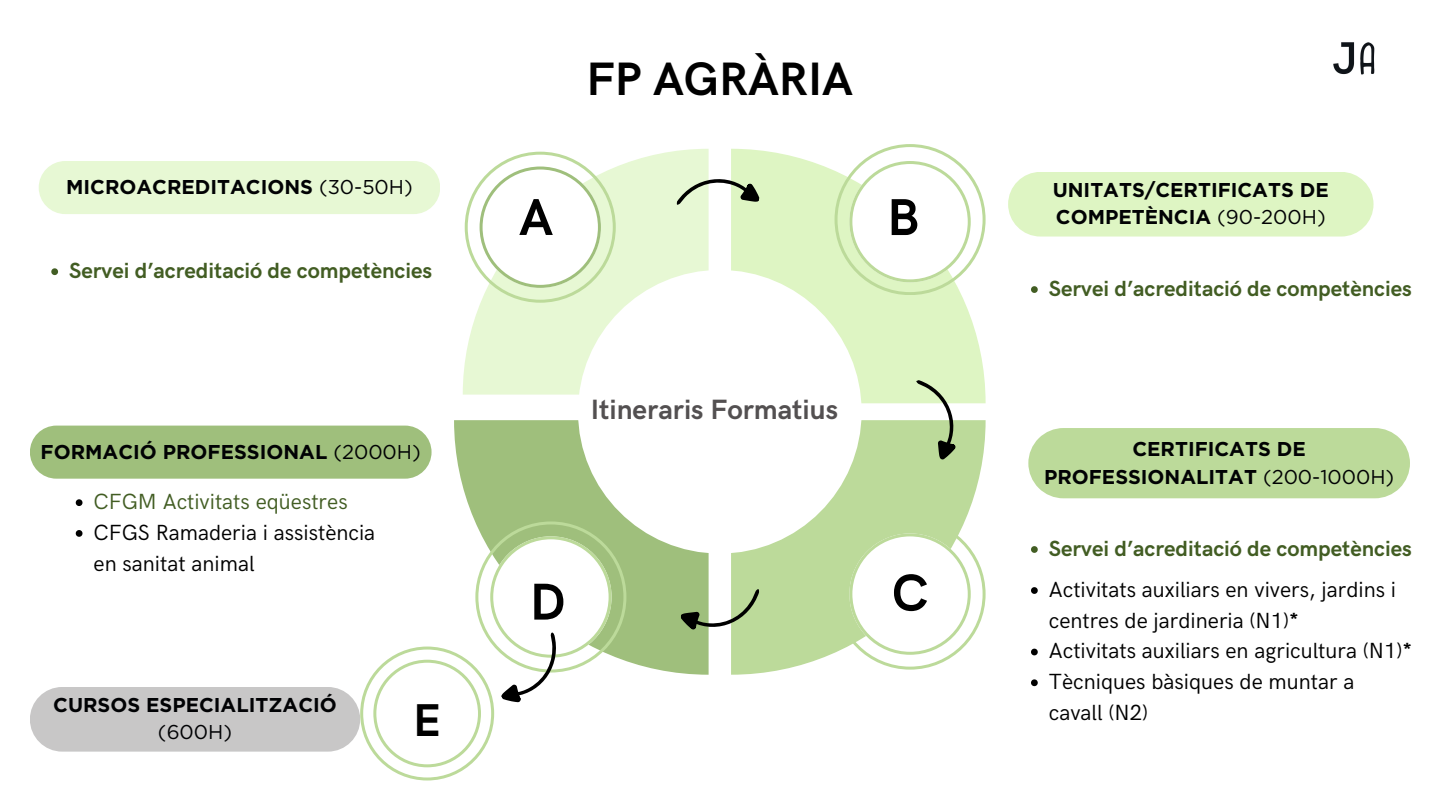
<style>
.page{position:relative;width:1440px;height:810px;background:#fff}
.page>*{position:absolute;margin:0;border:0;box-sizing:border-box;transform-origin:0 0}
.t1{font:700 52px "HK Grotesk";color:#000}
.t2{font:700 47px "HK Grotesk";color:#000}
.t3{font:700 46.1px "HK Grotesk";color:#000}
.t4{font:700 28px "HK Grotesk";color:#535051}
.t5{font:22px/30.8px "HK Grotesk";color:#000}
.t6{font:700 22px "HK Grotesk";color:#425d23}
.t7{font:22px "HK Grotesk";color:#425d23}
.t8{font:700 20px/27.8px "Gotham";color:#010204;text-align:center}
.s1{font-weight:400}
.s2{font-weight:700}
</style>
<div class="page">
<svg style="left:463px;top:149px;width:246px;height:246px;background:#e8f8d7"></svg>
<svg style="left:731px;top:420px;width:255px;height:255px;background:#c2dda3"></svg>
<div style="left:731px;top:149px;width:255px;height:254px;background:#def5c3"></div>
<div style="left:454px;top:420px;width:254px;height:255px;background:#9fbf7c"></div>
<div style="left:39px;top:161px;width:401px;height:53px;background:#e7f8d4;border-radius:27px"></div>
<div style="left:1008px;top:172px;width:365px;height:65px;background:#def5c3;border-radius:32px"></div>
<div style="left:30px;top:426px;width:402px;height:53px;background:#9fbf7c;border-radius:27px"></div>
<div style="left:1028px;top:428px;width:382px;height:70px;background:#bcda9a"></div>
<svg style="left:465px;top:152px;width:150px;height:150px"></svg>
<div style="left:578px;top:270px;width:284px;height:284px;background:#fff;border-radius:50%"></div>
<svg style="left:835px;top:519px;width:150px;height:150px"></svg>
<svg style="left:835px;top:144px;width:150px;height:151px"></svg>
<svg style="left:676px;top:161px;width:87px;height:63px"></svg>
<svg style="left:76px;top:499px;width:6px;height:7px"></svg>
<svg style="left:76px;top:530px;width:6px;height:7px"></svg>
<svg style="left:1031px;top:587px;width:7px;height:7px"></svg>
<svg style="left:1031px;top:649px;width:7px;height:6px"></svg>
<svg style="left:1031px;top:679px;width:7px;height:7px"></svg>
<svg style="left:916px;top:380px;width:45px;height:79px"></svg>
<svg style="left:680px;top:589px;width:80px;height:46px"></svg>
<div style="left:30px;top:687px;width:330px;height:65px;background:#c8c7c7;border-radius:32px"></div>
<svg style="left:360px;top:521px;width:266px;height:260px"></svg>
<svg style="left:51px;top:268px;width:7px;height:7px"></svg>
<svg style="left:1031px;top:286px;width:7px;height:7px"></svg>
<svg style="left:1031px;top:546px;width:7px;height:7px"></svg>
<img style="left:1333px;top:42px;width:42px;height:33px">
<p class="t2" style="left:587px;top:53px;width:268px">FP AGRÀRIA</p>
<h1 class="t8" style="left:66px;top:173px;width:348px">MICROACREDITACIONS <span class="s1">(30-50H)</span></h1>
<p class="t8" style="left:1053px;top:176px;width:278px;text-align:left">UNITATS/CERTIFICATS DE<br>COMPETÈNCIA <span class="s1">(90-200H)</span></p>
<p class="t1" style="left:519px;top:188px;width:36px">A</p>
<p class="t1" style="left:887px;top:188px;width:34px">B</p>
<p class="t6" style="left:69px;top:258px;width:365px">Servei d’acreditació de competències</p>
<p class="t4" style="left:591px;top:394px;width:249px">Itineraris Formatius</p>
<p class="t6" style="left:1049px;top:276px;width:365px">Servei d’acreditació de competències</p>
<p class="t8" style="left:41px;top:437px;width:382px">FORMACIÓ PROFESSIONAL <span class="s1">(2000H)</span></p>
<p class="t8" style="left:1044px;top:435px;width:352px">CERTIFICATS DE<br>PROFESSIONALITAT <span class="s1">(200-1000H)</span></p>
<h3 class="t7" style="left:94px;top:489px;width:256px">CFGM Activitats eqüestres</h3>
<p class="t5" style="left:94px;top:518px;width:283px">CFGS Ramaderia i assistència en sanitat animal</p>
<h3 class="t8" style="left:53px;top:691px;width:285px">CURSOS ESPECIALITZACIÓ <span class="s1">(600H)</span></h3>
<p class="t3" style="left:413px;top:694px;width:29px">E</p>
<p class="t1" style="left:530px;top:573px;width:37px">D</p>
<p class="t1" style="left:892px;top:564px;width:38px">C</p>
<p class="t6" style="left:1049px;top:536px;width:365px">Servei d’acreditació de competències</p>
<p class="t5" style="left:1049px;top:575px;width:349px">Activitats auxiliars en vivers, jardins i centres de jardineria (N1)<span class="s2">*</span></p>
<p class="t5" style="left:1049px;top:636px;width:365px">Activitats auxiliars en agricultura (N1)<span class="s2">*</span></p>
<h2 class="t5" style="left:1049px;top:667px;width:307px">Tècniques bàsiques de muntar a cavall (N2)</h2>
</div>
